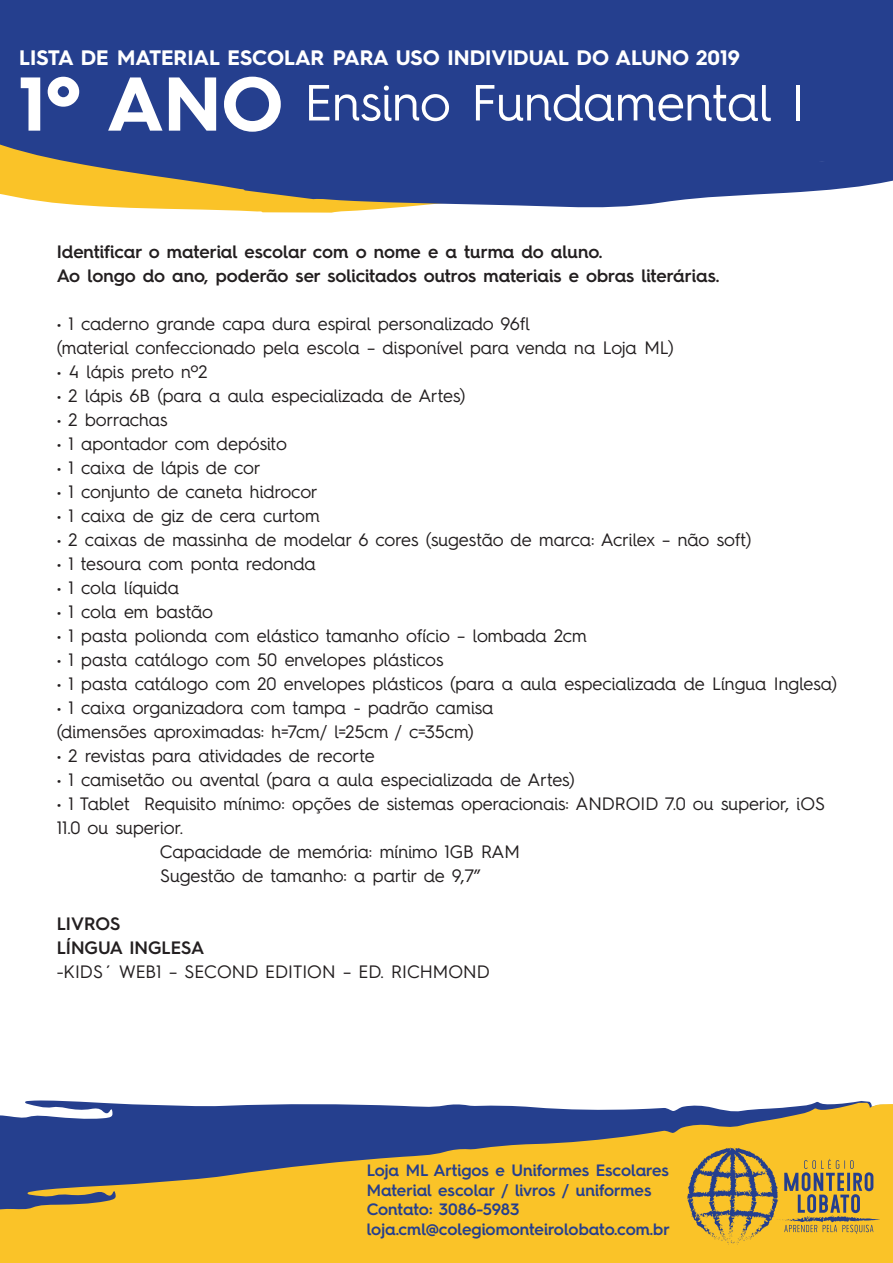
<style>
.page{position:relative;width:893px;height:1263px;background:#fff}
.page>*{position:absolute;margin:0;border:0;box-sizing:border-box;transform-origin:0 0}
.t1{font:50.85px "Hurme Geometric Sans 4";color:#fff}
.t2{font:700 21px "Hurme Geometric Sans 4";color:#fff}
.t3{font:18px/24px "Hurme Geometric Sans 4";color:#231f20}
.t4{font:600 18px "Hurme Geometric Sans 4";color:#231f20}
.t5{font:600 16.5px "Hurme Geometric Sans 4";color:#253f8e}
.s1{font-weight:700;font-size:76.2px}
</style>
<div class="page">
<svg style="left:138px;top:208px;width:252px;height:5px"></svg>
<svg style="left:0;top:0;width:893px;height:208px;background:#364b8b"></svg>
<svg style="left:0;top:1103px;width:893px;height:160px;background:#b39950"></svg>
<svg style="left:688px;top:1147px;width:192px;height:98px;background:#c7a340"></svg>
<p class="t2" style="left:19px;top:43px;width:722px">LISTA DE MATERIAL ESCOLAR PARA USO INDIVIDUAL DO ALUNO 2019</p>
<p class="t1" style="left:18px;top:67px;width:788px"><span class="s1">1º ANO</span> Ensino Fundamental I</p>
<p class="t4" style="left:57px;top:239px;width:547px">Identificar o material escolar com o nome e a turma do aluno.</p>
<p class="t4" style="left:57px;top:263px;width:664px">Ao longo do ano, poderão ser solicitados outros materiais e obras literárias.</p>
<p class="t3" style="left:57px;top:311px;width:475px">• 1 caderno grande capa dura espiral personalizado 96fl</p>
<p class="t3" style="left:57px;top:335px;width:618px">(material confeccionado pela escola – disponível para venda na Loja ML)</p>
<p class="t3" style="left:57px;top:359px;width:152px">• 4 lápis preto nº2</p>
<p class="t3" style="left:57px;top:383px;width:410px">• 2 lápis 6B (para a aula especializada de Artes)</p>
<p class="t3" style="left:57px;top:407px;width:113px">• 2 borrachas</p>
<p class="t3" style="left:57px;top:431px;width:232px">• 1 apontador com depósito</p>
<p class="t3" style="left:57px;top:455px;width:206px">• 1 caixa de lápis de cor</p>
<p class="t3" style="left:57px;top:479px;width:263px">• 1 conjunto de caneta hidrocor</p>
<p class="t3" style="left:57px;top:503px;width:265px">• 1 caixa de giz de cera curtom</p>
<p class="t3" style="left:57px;top:527px;width:696px">• 2 caixas de massinha de modelar 6 cores (sugestão de marca: Acrilex – não soft)</p>
<p class="t3" style="left:57px;top:551px;width:261px">• 1 tesoura com ponta redonda</p>
<p class="t3" style="left:57px;top:575px;width:124px">• 1 cola líquida</p>
<p class="t3" style="left:57px;top:599px;width:158px">• 1 cola em bastão</p>
<p class="t3" style="left:57px;top:623px;width:532px">• 1 pasta polionda com elástico tamanho ofício – lombada 2cm</p>
<p class="t3" style="left:57px;top:647px;width:388px">• 1 pasta catálogo com 50 envelopes plásticos</p>
<p class="t3" style="left:57px;top:671px;width:782px">• 1 pasta catálogo com 20 envelopes plásticos (para a aula especializada de Língua Inglesa)</p>
<p class="t3" style="left:57px;top:695px;width:438px">• 1 caixa organizadora com tampa - padrão camisa</p>
<p class="t3" style="left:57px;top:719px;width:419px">(dimensões aproximadas: h=7cm/ l=25cm / c=35cm)</p>
<p class="t3" style="left:57px;top:743px;width:319px">• 2 revistas para atividades de recorte</p>
<p class="t3" style="left:57px;top:767px;width:519px">• 1 camisetão ou avental (para a aula especializada de Artes)</p>
<p class="t3" style="left:57px;top:791px;width:770px">• 1 Tablet Requisito mínimo: opções de sistemas operacionais: ANDROID 7.0 ou superior, iOS<br>11.0 ou superior.</p>
<p class="t3" style="left:160px;top:839px;width:361px">Capacidade de memória: mínimo 1GB RAM</p>
<p class="t3" style="left:160px;top:863px;width:322px">Sugestão de tamanho: a partir de 9,7”</p>
<p class="t4" style="left:57px;top:911px;width:65px">LIVROS</p>
<p class="t4" style="left:57px;top:935px;width:149px">LÍNGUA INGLESA</p>
<p class="t3" style="left:57px;top:959px;width:435px">-KIDS´ WEB1 – SECOND EDITION – ED. RICHMOND</p>
<p class="t5" style="left:367px;top:1158px;width:304px">Loja ML Artigos e Uniformes Escolares</p>
<p class="t5" style="left:367px;top:1178px;width:286px">Material escolar / livros / uniformes</p>
<p class="t5" style="left:367px;top:1198px;width:154px">Contato: 3086-5983</p>
<p class="t5" style="left:367px;top:1218px;width:305px">loja.cml@colegiomonteirolobato.com.br</p>
</div>
